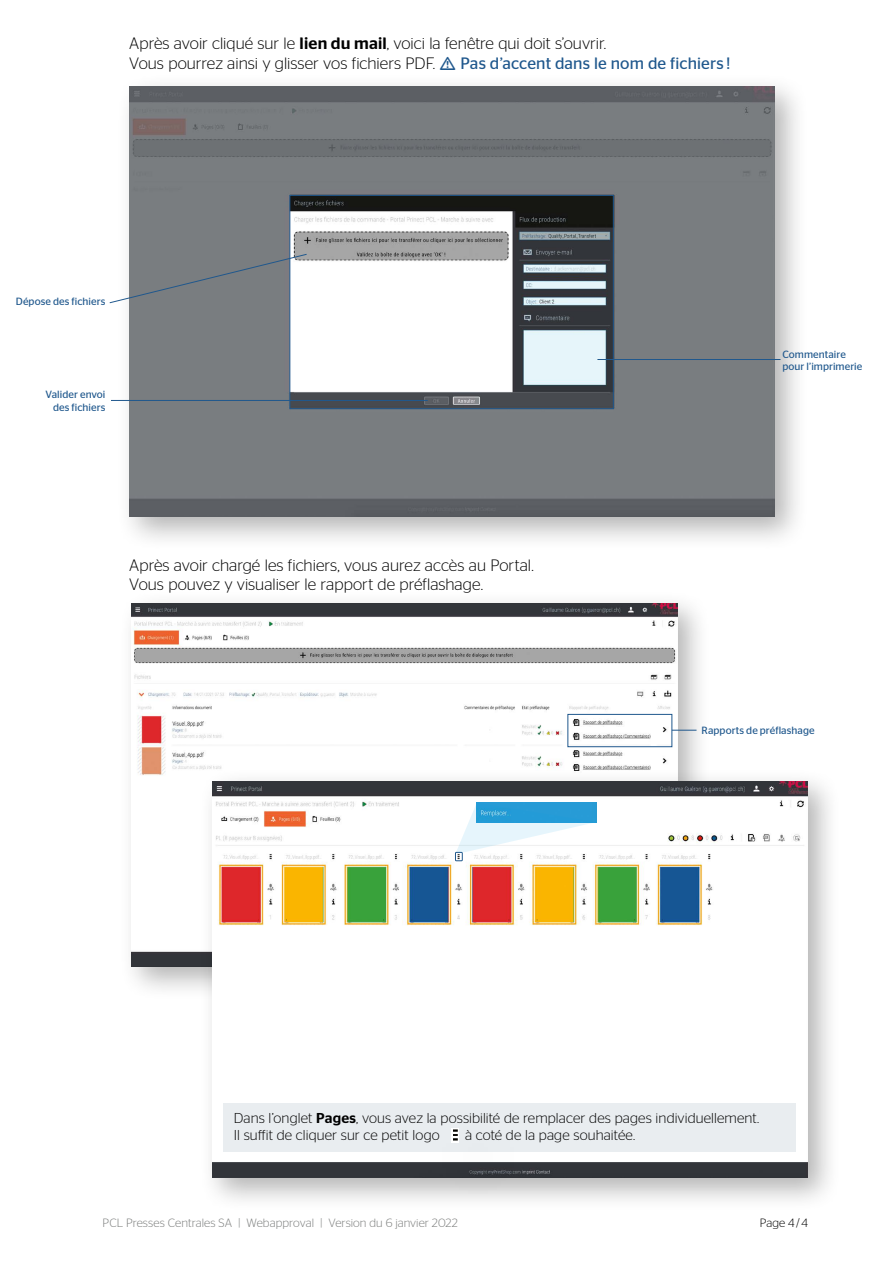
<style>
.page{position:relative;width:893px;height:1263px;background:#fff}
.page>*{position:absolute;margin:0;border:0;box-sizing:border-box;transform-origin:0 0}
.t1{font:300 16.5px/19.5px "Stag Sans";color:#000}
.t2{font:16.5px "Stag Sans";letter-spacing:.01em;color:#20588d}
.t3{font:300 14.4px/17.2px "Stag Sans";letter-spacing:.01em;color:#000}
.t4{font:300 12px "Stag Sans";letter-spacing:.005em;color:#7b7d7c}
.t5{font:300 12px "Stag Sans";color:#000}
.t6{font:10.5px/12.6px "Stag Sans";letter-spacing:.005em;color:#20588d;text-align:right}
.s1{font-weight:500}
</style>
<div class="page">
<div style="left:116px;top:73px;width:693px;height:479px;background:#000;opacity:.3"></div>
<img style="left:129px;top:87px;width:645px;height:430px">
<div style="left:118px;top:590px;width:593px;height:411px;background:#000;opacity:.3"></div>
<img style="left:132px;top:603px;width:545px;height:364px">
<div style="left:199px;top:768px;width:643px;height:444px;background:#000;opacity:.3"></div>
<img style="left:212px;top:781px;width:596px;height:397px">
<div style="left:455px;top:852px;width:7px;height:9px;border:1px solid #20588d"></div>
<svg style="left:456px;top:803px;width:141px;height:49px"></svg>
<div style="left:290px;top:195px;width:323px;height:214px;border:1px solid #20588d"></div>
<div style="left:568px;top:714px;width:104px;height:33px;border:1px solid #20588d"></div>
<svg style="left:109px;top:253px;width:198px;height:51px"></svg>
<hr style="left:111px;top:400px;width:317px;height:1px;background:#20588d">
<hr style="left:597px;top:359px;width:183px;height:1px;background:#20588d">
<svg style="left:672px;top:730px;width:24px;height:1px"></svg>
<div style="left:224px;top:1103px;width:572px;height:49px;background:#e9edf0"></div>
<div style="left:426px;top:1105px;width:104px;height:106px;background:#000;opacity:.3"></div>
<img style="left:452px;top:1128px;width:7px;height:14px">
<p class="t1" style="left:129px;top:34px;width:478px">Après avoir cliqué sur le <span class="s1">lien du mail</span>, voici la fenêtre qui doit s’ouvrir.<br>Vous pourrez ainsi y glisser vos fichiers PDF.</p>
<p class="t2" style="left:460px;top:54px;width:272px">Pas d’accent dans le nom de fichiers !</p>
<p class="t6" style="left:16px;top:295px;width:91px">Dépose des fichiers</p>
<p class="t6" style="left:45px;top:388px;width:62px">Valider envoi des fichiers</p>
<p class="t1" style="left:129px;top:555px;width:406px">Après avoir chargé les fichiers, vous aurez accès au Portal.<br>Vous pouvez y visualiser le rapport de préflashage.</p>
<p class="t6" style="left:782px;top:348px;width:81px;text-align:left">Commentaire pour l’imprimerie</p>
<p class="t6" style="left:702px;top:724px;width:114px">Rapports de préflashage</p>
<p class="t3" style="left:234px;top:1109px;width:527px">Dans l’onglet <span class="s1">Pages</span>, vous avez la possibilité de remplacer des pages individuellement.<br>Il suffit de cliquer sur ce petit logo</p>
<p class="t3" style="left:465px;top:1126px;width:172px">à coté de la page souhaitée.</p>
<p class="t4" style="left:103px;top:1216px;width:357px">PCL Presses Centrales SA | Webapproval | Version du 6 janvier 2022</p>
<p class="t5" style="left:760px;top:1216px;width:50px">Page 4/4</p>
</div>
